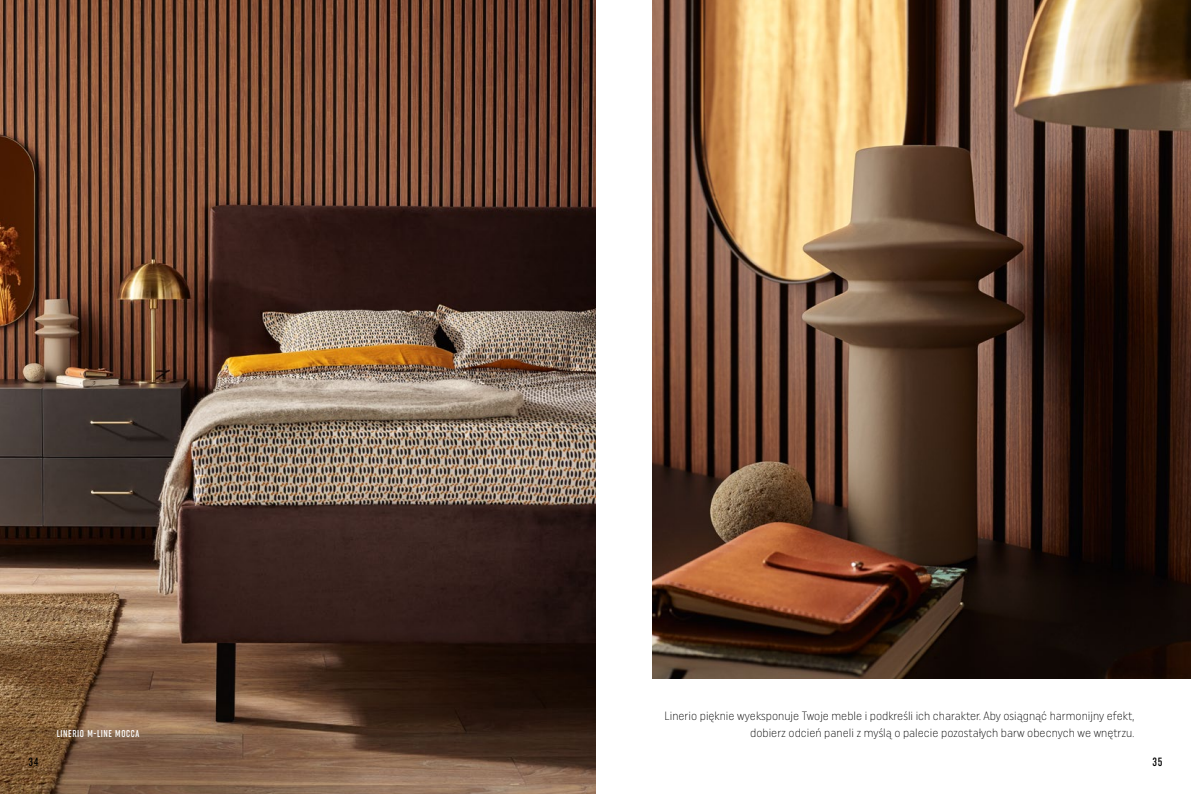
<style>
.page{position:relative;width:1191px;height:794px;background:#fff}
.page>*{position:absolute;margin:0;border:0;box-sizing:border-box;transform-origin:0 0}
.t1{font:300 12px "Uniform Condensed";color:#000}
.t2{font:500 12px "Uniform Extra Cond";color:#000}
.t3{font:500 10px "Uniform Extra Cond";letter-spacing:.06em;color:#fff}
</style>
<div class="page">
<img style="left:652px;top:0;width:539px;height:678px">
<img style="left:0;top:0;width:595px;height:794px">
<p class="t1" style="left:664px;top:709px;width:471px">Linerio pięknie wyeksponuje Twoje meble i podkreśli ich charakter. Aby osiągnąć harmonijny efekt,</p>
<p class="t3" style="left:57px;top:728px;width:84px">LINERIO M-LINE MOCCA</p>
<p class="t1" style="left:750px;top:726px;width:385px">dobierz odcień paneli z myślą o palecie pozostałych barw obecnych we wnętrzu.</p>
<p class="t2" style="left:28px;top:754px;width:12px">34</p>
<p class="t2" style="left:1152px;top:754px;width:12px">35</p>
</div>
